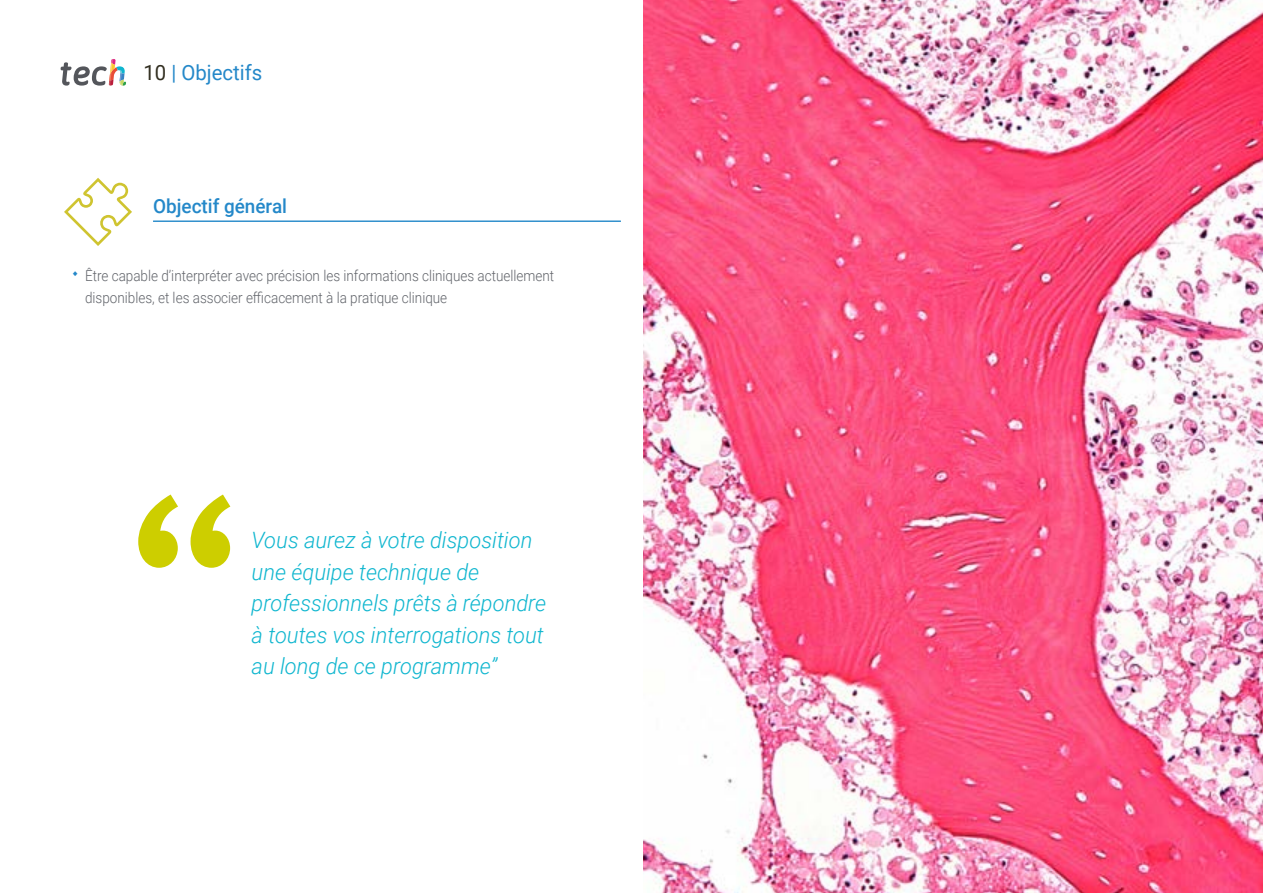
<style>
.page{position:relative;width:1263px;height:893px;background:#fff}
.page>*{position:absolute;margin:0;border:0;box-sizing:border-box;transform-origin:0 0}
.t1{font:italic 300 22.5px/31.5px "Roboto";color:#0fb6cf}
.t2{font:21px "Roboto";color:#2488c9}
.t3{font:500 19.5px "Roboto";color:#2488c9}
.t4{font:300 15px/22.5px "Roboto";color:#61646a;scale:.9 1}
.s1{color:#312e20}
</style>
<div class="page">
<hr style="left:153px;top:221px;width:468px;height:1px;background:#2488c9">
<svg style="left:64px;top:178px;width:68px;height:68px"></svg>
<svg style="left:61px;top:59px;width:65px;height:27px"></svg>
<img style="left:643px;top:0;width:620px;height:893px">
<svg style="left:138px;top:495px;width:92px;height:73px"></svg>
<h2 class="t2" style="left:144px;top:57px;width:120px"><span class="s1">10</span> | Objectifs</h2>
<h3 class="t3" style="left:153px;top:192px;width:135px">Objectif général</h3>
<p class="t4" style="left:85px;top:263px;width:523px">Être capable d’interpréter avec précision les informations cliniques actuellement disponibles, et les associer efficacement à la pratique clinique</p>
<h1 class="t1" style="left:252px;top:524px;width:296px">Vous aurez à votre disposition une équipe technique de professionnels prêts à répondre à toutes vos interrogations tout au long de ce programme”</h1>
</div>
